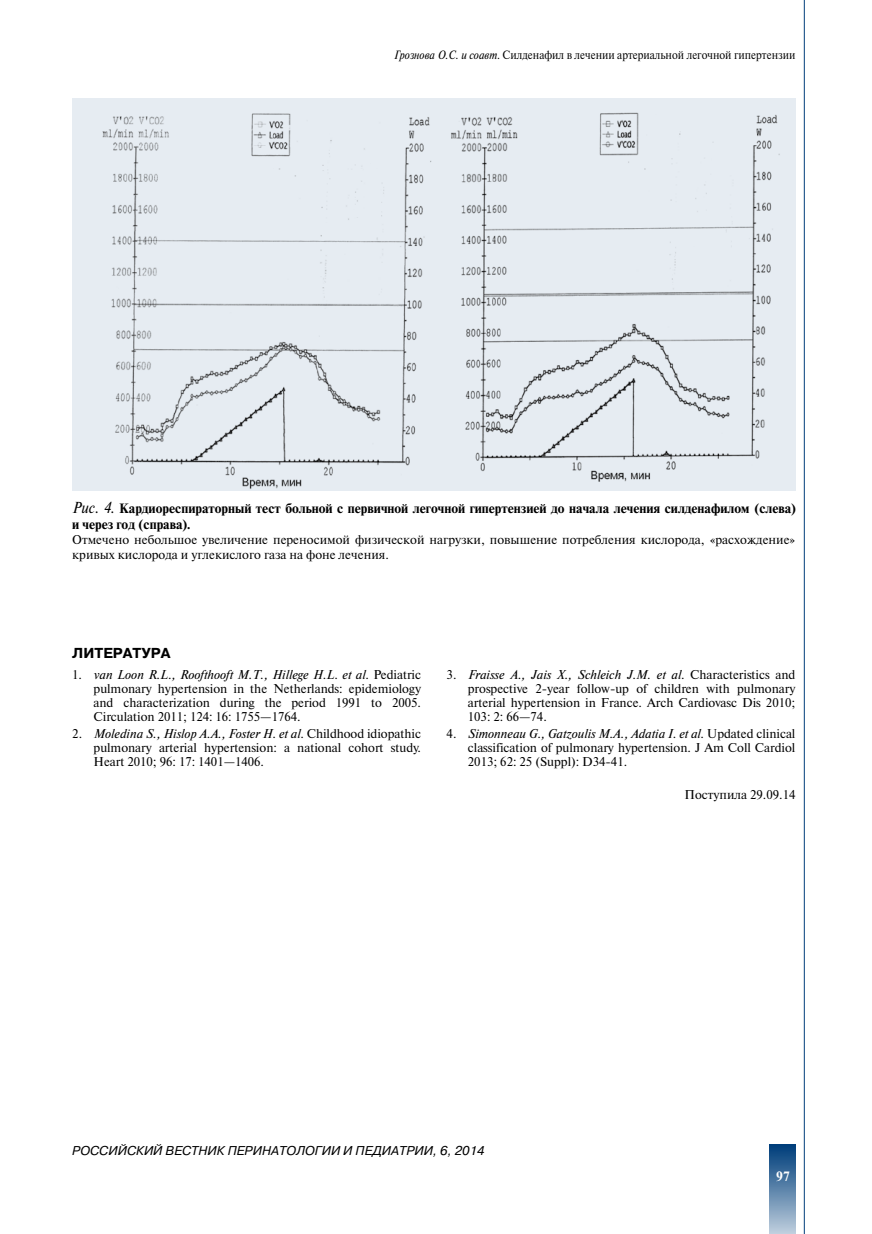
<style>
.page{position:relative;width:872px;height:1234px;background:#fff}
.page>*{position:absolute;margin:0;border:0;box-sizing:border-box;transform-origin:0 0}
.t1{font:700 14.4px "Pragmatica C";color:#000}
.t2{font:700 13.5px/16.5px "Newton C";color:#000}
.t3{font:700 13.5px "Newton C";color:#fff}
.t4{font:12.75px/14.2px "Newton C";color:#000;text-align:justify}
.t5{font:italic 12.75px "Pragmatica C";color:#000}
.t6{font:12px "Newton C";color:#000;scale:.9 1}
.s1{font-style:italic}
.s2{font-weight:400;font-style:italic;font-size:15.9px}
</style>
<div class="page">
<div style="left:770px;top:1144px;width:25px;height:89px;background:linear-gradient(to bottom,#003b78,#bccddc)"></div>
<hr style="left:804px;top:0;width:1px;height:1233px;background:#003e7b">
<div style="left:72px;top:98px;width:723px;height:392px;background:#e6ecf2"></div>
<img style="left:90px;top:112px;width:695px;height:379px">
<p class="t6" style="left:394px;top:48px;width:447px"><span class="s1">Грознова О.С. и соавт.</span> Силденафил в лечении артериальной легочной гипертензии</p>
<p class="t2" style="left:72px;top:499px;width:724px"><span class="s2">Рис. 4.</span> Кардиореспираторный тест больной с первичной легочной гипертензией до начала лечения силденафилом (слева) и через год (справа).</p>
<p class="t4" style="left:72px;top:532px;width:724px;line-height:15px">Отмечено небольшое увеличение переносимой физической нагрузки, повышение потребления кислорода, «расхождение» кривых кислорода и углекислого газа на фоне лечения.</p>
<p class="t1" style="left:72px;top:645px;width:100px">ЛИТЕРАТУРА</p>
<p class="t4" style="left:94px;top:667px;width:329px;text-indent:-21px">1. <span class="s1">van Loon R.L., Roofthooft M.T., Hillege H.L. et al.</span> Pediatric pulmonary hypertension in the Netherlands: epidemiology and characterization during the period 1991 to 2005.<br>Circulation 2011; 124: 16: 1755—1764.</p>
<p class="t4" style="left:94px;top:726px;width:329px;text-indent:-21px">2. <span class="s1">Moledina S., Hislop A.A., Foster H. et al.</span> Childhood idiopathic pulmonary arterial hypertension: a national cohort study.<br>Heart 2010; 96: 17: 1401—1406.</p>
<p class="t4" style="left:468px;top:667px;width:329px;text-indent:-21px">3. <span class="s1">Fraisse A., Jais X., Schleich J.M. et al.</span> Characteristics and prospective 2-year follow-up of children with pulmonary arterial hypertension in France. Arch Cardiovasc Dis 2010; 103: 2: 66—74.</p>
<p class="t4" style="left:468px;top:726px;width:329px;text-indent:-21px">4. <span class="s1">Simonneau G., Gatzoulis M.A., Adatia I. et al.</span> Updated clinical classification of pulmonary hypertension. J Am Coll Cardiol 2013; 62: 25 (Suppl): D34-41.</p>
<p class="t4" style="left:684px;top:787px;width:112px">Поступила 29.09.14</p>
<p class="t5" style="left:72px;top:1142px;width:414px">РОССИЙСКИЙ ВЕСТНИК ПЕРИНАТОЛОГИИ И ПЕДИАТРИИ, 6, 2014</p>
<p class="t3" style="left:776px;top:1168px;width:15px">97</p>
</div>
